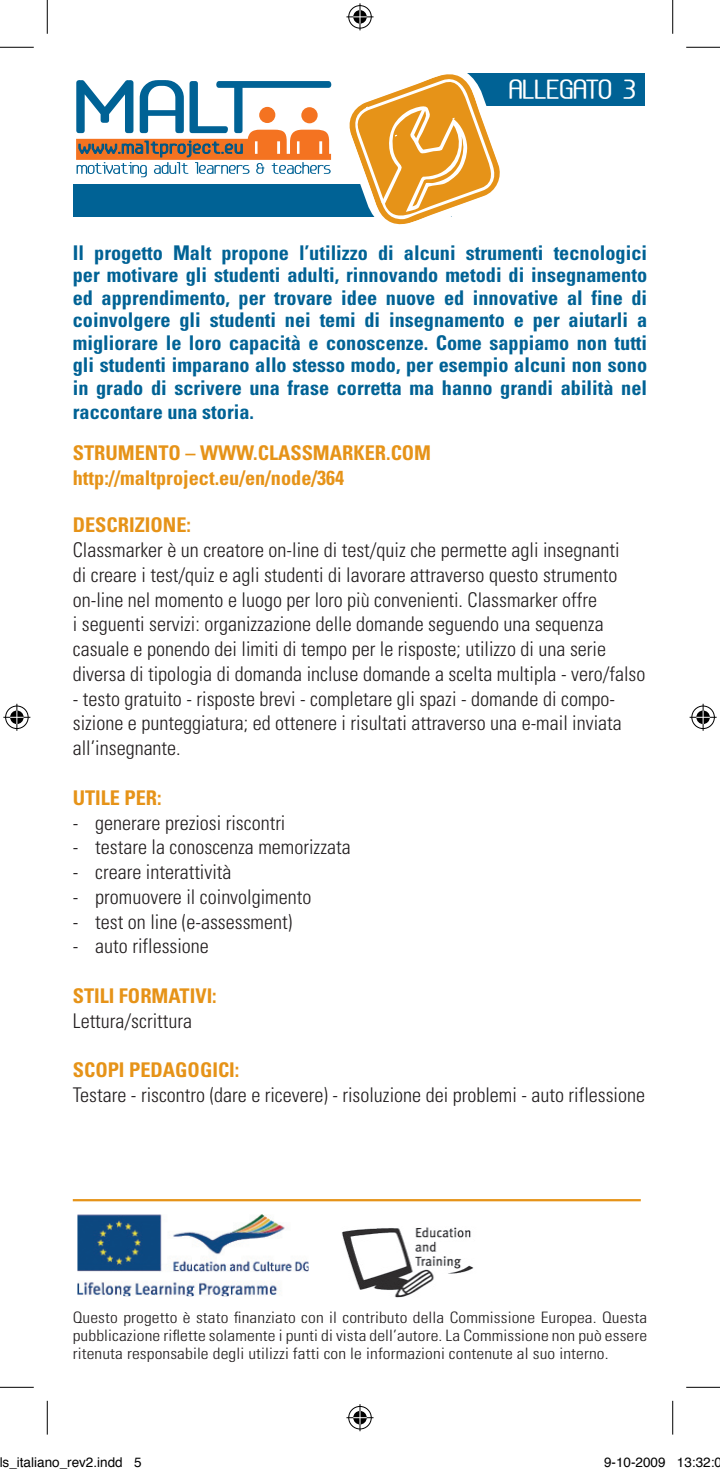
<style>
.page{position:relative;width:720px;height:1474px;background:#fff}
.page>*{position:absolute;margin:0;border:0;box-sizing:border-box;transform-origin:0 0}
.t1{font:22.05px "Base 5";color:#fff}
.t2{font:300 condensed 20.25px/24.8px "Univers";color:#231f20}
.t3{font:700 condensed 20.25px/22.5px "Univers";color:#006295;text-align:justify}
.t4{font:700 condensed 20.25px/24.8px "Univers";color:#e69318}
.t5{font:300 condensed 15.75px/18px "Univers";letter-spacing:.005em;color:#231f20;text-align:justify;scale:1.11 1}
.t6{font:13.5px "Helvetica";color:#000}
</style>
<div class="page">
<div style="left:434px;top:73px;width:211px;height:32px;background:#006295"></div>
<svg style="left:76px;top:73px;width:441px;height:152px"></svg>
<img style="left:77px;top:1214px;width:231px;height:82px">
<img style="left:342px;top:1227px;width:132px;height:70px">
<hr style="left:73px;top:1198px;width:567px;height:3px;background:#e69318">
<hr style="left:0;top:47px;width:34px;height:1px;background:#000">
<hr style="left:686px;top:47px;width:34px;height:1px;background:#000">
<hr style="left:0;top:1386px;width:34px;height:1px;background:#000">
<hr style="left:686px;top:1386px;width:34px;height:1px;background:#000">
<hr style="left:47px;top:0;width:1px;height:34px;background:#000">
<hr style="left:47px;top:1400px;width:1px;height:34px;background:#000">
<hr style="left:672px;top:0;width:1px;height:34px;background:#000">
<hr style="left:672px;top:1400px;width:1px;height:34px;background:#000">
<svg style="left:346px;top:3px;width:27px;height:27px"></svg>
<svg style="left:346px;top:1404px;width:27px;height:26px"></svg>
<svg style="left:3px;top:703px;width:27px;height:27px"></svg>
<svg style="left:689px;top:703px;width:27px;height:27px"></svg>
<p class="t1" style="left:509px;top:75px;width:128px">ALLEGATO 3</p>
<p class="t3" style="left:73px;top:241px;width:576px">Il progetto Malt propone l’utilizzo di alcuni strumenti tecnologici per motivare gli studenti adulti, rinnovando metodi di insegnamento ed apprendimento, per trovare idee nuove ed innovative al fine di coinvolgere gli studenti nei temi di insegnamento e per aiutarli a migliorare le loro capacità e conoscenze. Come sappiamo non tutti gli studenti imparano allo stesso modo, per esempio alcuni non sono in grado di scrivere una frase corretta ma hanno grandi abilità nel</p>
<p class="t3" style="left:73px;top:401px;width:183px">raccontare una storia.</p>
<p class="t4" style="left:73px;top:440px;width:360px">STRUMENTO – WWW.CLASSMARKER.COM http://maltproject.eu/en/node/364</p>
<p class="t4" style="left:73px;top:512px;width:120px">DESCRIZIONE:</p>
<p class="t2" style="left:73px;top:537px;width:574px">Classmarker è un creatore on-line di test/quiz che permette agli insegnanti<br>di creare i test/quiz e agli studenti di lavorare attraverso questo strumento on-line nel momento e luogo per loro più convenienti. Classmarker offre<br>i seguenti servizi: organizzazione delle domande seguendo una sequenza casuale e ponendo dei limiti di tempo per le risposte; utilizzo di una serie diversa di tipologia di domanda incluse domande a scelta multipla - vero/falso</p>
<p class="t2" style="left:73px;top:686px;width:550px">- testo gratuito - risposte brevi - completare gli spazi - domande di compo&shy;sizione e punteggiatura; ed ottenere i risultati attraverso una e-mail inviata all’insegnante.</p>
<p class="t4" style="left:73px;top:785px;width:90px">UTILE PER:</p>
<p class="t2" style="left:73px;top:810px;width:214px">- generare preziosi riscontri</p>
<p class="t2" style="left:73px;top:834px;width:279px">- testare la conoscenza memorizzata</p>
<p class="t2" style="left:73px;top:859px;width:160px">- creare interattività</p>
<p class="t2" style="left:73px;top:884px;width:240px">- promuovere il coinvolgimento</p>
<p class="t2" style="left:73px;top:909px;width:221px">- test on line (e-assessment)</p>
<p class="t2" style="left:73px;top:933px;width:138px">- auto riflessione</p>
<p class="t4" style="left:73px;top:983px;width:145px">STILI FORMATIVI:</p>
<p class="t2" style="left:73px;top:1008px;width:121px">Lettura/scrittura</p>
<p class="t4" style="left:73px;top:1057px;width:168px">SCOPI PEDAGOGICI:</p>
<p class="t2" style="left:73px;top:1082px;width:573px">Testare - riscontro (dare e ricevere) - risoluzione dei problemi - auto riflessione</p>
<p class="t5" style="left:73px;top:1308px;width:519px">Questo progetto è stato finanziato con il contributo della Commissione Europea. Questa pubblicazione riflette solamente i punti di vista dell’autore. La Commissione non può essere ritenuta responsabile degli utilizzi fatti con le informazioni contenute al suo interno.</p>
<p class="t6" style="left:0;top:1450px;width:143px">ls_italiano_rev2.indd 5</p>
<p class="t6" style="left:604px;top:1450px;width:119px">9-10-2009 13:32:0</p>
</div>
